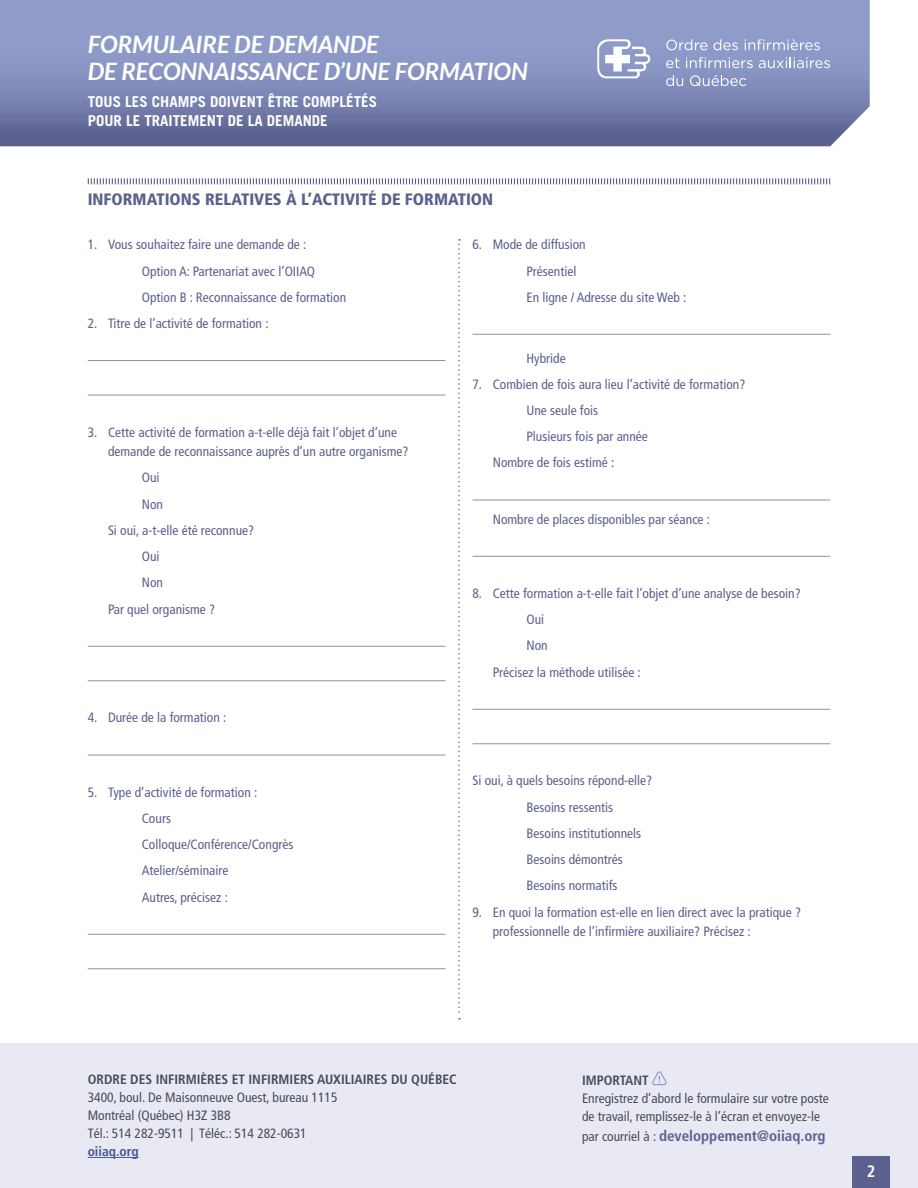
<style>
.page{position:relative;width:918px;height:1188px;background:#fff}
.page>*{position:absolute;margin:0;border:0;box-sizing:border-box;transform-origin:0 0}
.t1{font:italic 700 24px/27px "Lato";color:#fff}
.t2{font:900 condensed 16.5px "Frutiger";color:#5b618e}
.t3{font:700 condensed 16.5px "Frutiger";color:#fff}
.t4{font:700 15px/19.5px "Trade Gothic";color:#fff}
.t5{font:700 condensed 15px "Frutiger";color:#5b618e}
.t6{font:condensed 13.5px/26.2px "Frutiger";color:#5b618e}
.t7{font:condensed 13.5px/18px "Frutiger";color:#484b5c}
.t8{font:700 condensed 13.5px "Frutiger";color:#484b5c}
.t9{font:700 condensed 13.5px "Frutiger";color:#465792}
.s1{font-weight:400;font-size:13.5px;color:#484b5c}
</style>
<div class="page">
<div style="left:0;top:1043px;width:918px;height:145px;background:#e8e9f3"></div>
<hr style="left:88px;top:1157px;width:51px;height:1px;background:#465792">
<svg style="left:652px;top:1071px;width:15px;height:14px"></svg>
<div style="left:852px;top:1157px;width:38px;height:31px;background:#5b618e"></div>
<svg style="left:0;top:0;width:870px;height:146px;background:#808bb8"></svg>
<svg style="left:666px;top:39px;width:41px;height:11px"></svg>
<svg style="left:714px;top:39px;width:24px;height:11px"></svg>
<svg style="left:745px;top:39px;width:75px;height:11px"></svg>
<svg style="left:666px;top:58px;width:13px;height:10px"></svg>
<svg style="left:686px;top:57px;width:67px;height:11px"></svg>
<svg style="left:759px;top:57px;width:71px;height:11px"></svg>
<svg style="left:666px;top:75px;width:17px;height:11px"></svg>
<svg style="left:690px;top:75px;width:56px;height:11px"></svg>
<svg style="left:597px;top:39px;width:53px;height:39px"></svg>
<svg style="left:87px;top:178px;width:744px;height:7px"></svg>
<svg style="left:458px;top:239px;width:2px;height:781px"></svg>
<hr style="left:88px;top:360px;width:358px;height:1px;background:#8196a9">
<hr style="left:88px;top:395px;width:358px;height:1px;background:#8196a9">
<hr style="left:88px;top:646px;width:358px;height:1px;background:#8196a9">
<hr style="left:88px;top:680px;width:358px;height:1px;background:#8196a9">
<hr style="left:88px;top:755px;width:358px;height:1px;background:#8196a9">
<hr style="left:88px;top:934px;width:358px;height:1px;background:#8196a9">
<hr style="left:88px;top:968px;width:358px;height:1px;background:#8196a9">
<hr style="left:472px;top:334px;width:358px;height:1px;background:#8196a9">
<hr style="left:472px;top:500px;width:358px;height:1px;background:#8196a9">
<hr style="left:472px;top:556px;width:358px;height:1px;background:#8196a9">
<hr style="left:472px;top:709px;width:358px;height:1px;background:#8196a9">
<hr style="left:472px;top:743px;width:358px;height:1px;background:#8196a9">
<h1 class="t1" style="left:88px;top:32px;width:442px">FORMULAIRE DE DEMANDE<br>DE RECONNAISSANCE D’UNE FORMATION</h1>
<p class="t4" style="left:88px;top:91px;width:291px">TOUS LES CHAMPS DOIVENT ÊTRE COMPLÉTÉS<br>POUR LE TRAITEMENT DE LA DEMANDE</p>
<p class="t2" style="left:88px;top:189px;width:407px">INFORMATIONS RELATIVES À L’ACTIVITÉ DE FORMATION</p>
<p class="t6" style="left:142px;top:232px;width:206px;text-indent:-54px">1. Vous souhaitez faire une demande de :<br>Option A: Partenariat avec l’OIIAQ<br>Option B : Reconnaissance de formation</p>
<p class="t6" style="left:88px;top:310px;width:182px">2. Titre de l’activité de formation :</p>
<p class="t6" style="left:526px;top:232px;width:161px;text-indent:-54px">6. Mode de diffusion<br>Présentiel<br>En ligne / Adresse du site Web :</p>
<p class="t6" style="left:108px;top:422px;width:302px;line-height:19.5px;text-indent:-20px">3. Cette activité de formation a-t-elle déjà fait l’objet d’une demande de reconnaissance auprès d’un autre organisme?</p>
<p class="t6" style="left:142px;top:465px;width:19px">Oui</p>
<p class="t6" style="left:142px;top:491px;width:23px">Non</p>
<p class="t6" style="left:108px;top:517px;width:148px">Si oui, a-t-elle été reconnue?</p>
<p class="t6" style="left:142px;top:544px;width:19px">Oui</p>
<p class="t6" style="left:142px;top:570px;width:23px">Non</p>
<p class="t6" style="left:108px;top:596px;width:109px">Par quel organisme ?</p>
<p class="t6" style="left:88px;top:705px;width:140px">4. Durée de la formation :</p>
<p class="t6" style="left:142px;top:779px;width:153px;text-indent:-54px">5. Type d’activité de formation :<br>Cours<br>Colloque/Conférence/Congrès<br>Atelier/séminaire<br>Autres, précisez :</p>
<p class="t6" style="left:526px;top:345px;width:41px">Hybride</p>
<p class="t6" style="left:472px;top:371px;width:274px">7. Combien de fois aura lieu l’activité de formation?</p>
<p class="t6" style="left:526px;top:397px;width:73px">Une seule fois</p>
<p class="t6" style="left:526px;top:424px;width:123px">Plusieurs fois par année</p>
<p class="t6" style="left:493px;top:450px;width:123px">Nombre de fois estimé :</p>
<p class="t6" style="left:493px;top:506px;width:219px">Nombre de places disponibles par séance :</p>
<p class="t6" style="left:472px;top:580px;width:330px">8. Cette formation a-t-elle fait l’objet d’une analyse de besoin?</p>
<p class="t6" style="left:526px;top:607px;width:19px">Oui</p>
<p class="t6" style="left:526px;top:633px;width:23px">Non</p>
<p class="t6" style="left:493px;top:659px;width:150px">Précisez la méthode utilisée :</p>
<p class="t6" style="left:526px;top:768px;width:127px;text-indent:-54px">Si oui, à quels besoins répond-elle?<br>Besoins ressentis<br>Besoins institutionnels<br>Besoins démontrés<br>Besoins normatifs</p>
<p class="t6" style="left:493px;top:902px;width:310px;line-height:19.5px;text-indent:-20px">9. En quoi la formation est-elle en lien direct avec la pratique ? professionnelle de l’infirmière auxiliaire? Précisez :</p>
<p class="t8" style="left:88px;top:1071px;width:371px">ORDRE DES INFIRMIÈRES ET INFIRMIERS AUXILIAIRES DU QUÉBEC</p>
<p class="t7" style="left:88px;top:1088px;width:251px">3400, boul. De Maisonneuve Ouest, bureau 1115<br>Montréal (Québec) H3Z 3B8<br>Tél.: 514 282-9511 | Téléc.: 514 282-0631</p>
<p class="t9" style="left:88px;top:1143px;width:52px">oiiaq.org</p>
<p class="t8" style="left:582px;top:1073px;width:68px">IMPORTANT</p>
<p class="t7" style="left:582px;top:1090px;width:248px">Enregistrez d’abord le formulaire sur votre poste de travail, remplissez-le à l’écran et envoyez-le</p>
<p class="t5" style="left:582px;top:1127px;width:245px"><span class="s1">par courriel à :</span> developpement@oiiaq.org</p>
<p class="t3" style="left:867px;top:1162px;width:10px">2</p>
</div>
